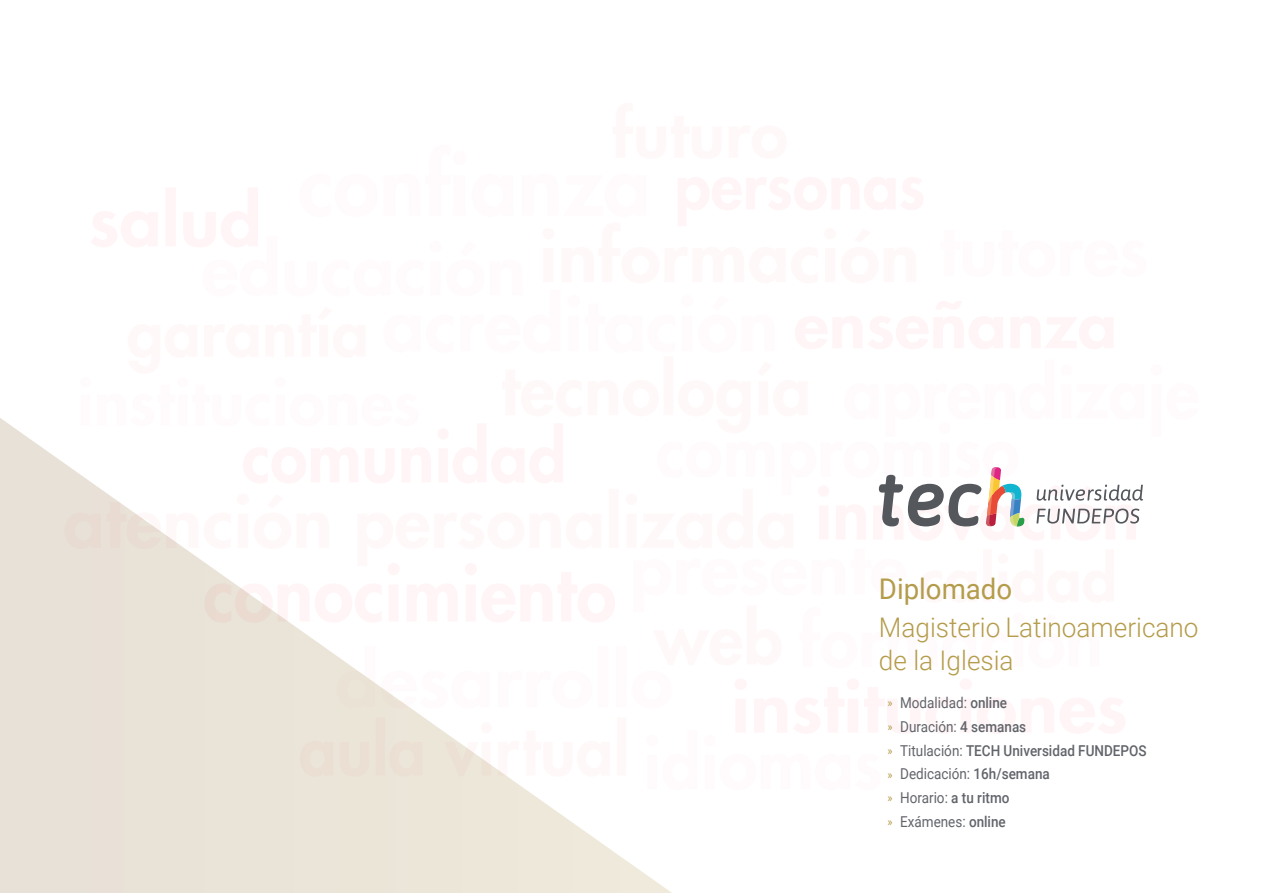
<style>
.page{position:relative;width:1263px;height:893px;background:#fff}
.page>*{position:absolute;margin:0;border:0;box-sizing:border-box;transform-origin:0 0}
.t1{font:28.5px "Roboto";color:#b49c4b}
.t2{font:300 27px/33px "Roboto";color:#b49c4b}
.t3{font:500 15px/23.7px "Roboto";color:#61646a;scale:.9 1}
.s1{font-weight:400;font-size:12px;color:#b49c4b}
.s2{font-weight:400}
</style>
<div class="page">
<svg style="left:0;top:418px;width:672px;height:475px;background:#ebe5db"></svg>
<svg style="left:64px;top:418px;width:1079px;height:372px"></svg>
<h1 class="t1" style="left:879px;top:569px;width:135px">Diplomado</h1>
<h2 class="t2" style="left:879px;top:610px;width:321px">Magisterio Latinoamericano de la Iglesia</h2>
<p class="t3" style="left:887px;top:690px;width:290px"><span class="s1">»</span> <span class="s2">Modalidad:</span> online<br><span class="s1">»</span> <span class="s2">Duración:</span> 4 semanas<br><span class="s1">»</span> <span class="s2">Titulación:</span> TECH Universidad FUNDEPOS <span class="s1">»</span> <span class="s2">Dedicación:</span> 16h/semana<br><span class="s1">»</span> <span class="s2">Horario:</span> a tu ritmo<br><span class="s1">»</span> <span class="s2">Exámenes:</span> online</p>
</div>
